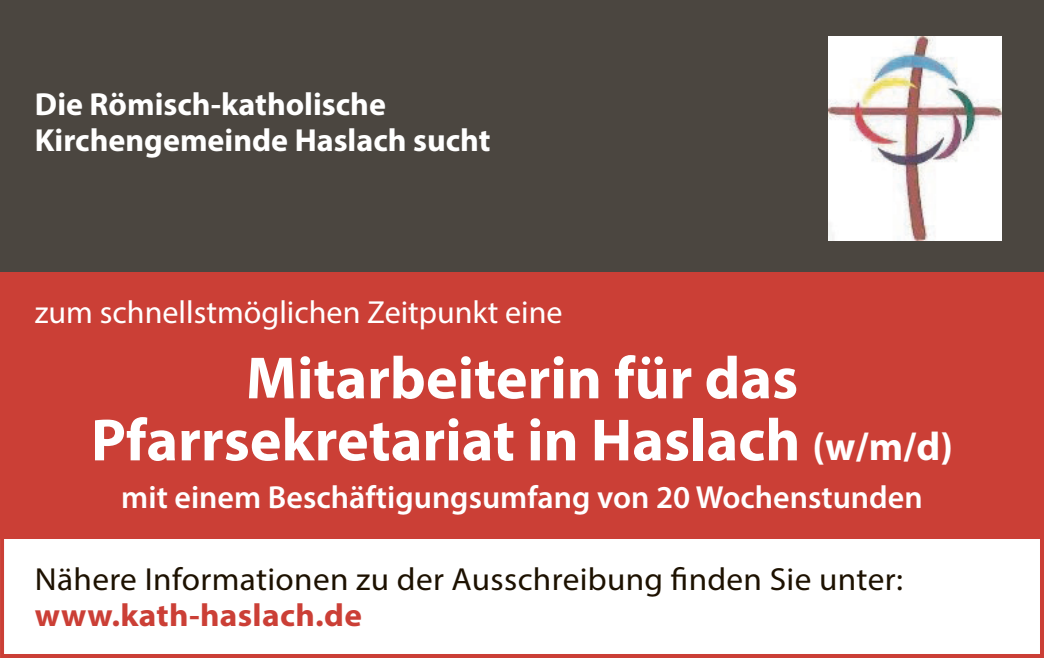
<style>
.page{position:relative;width:1044px;height:658px;background:#fff}
.page>*{position:absolute;margin:0;border:0;box-sizing:border-box;transform-origin:0 0}
.t1{font:700 60px/62px "Myriad Pro";color:#fff;text-align:center}
.t2{font:32px/36px "Myriad Pro";letter-spacing:.01em;color:#1d1100;scale:1.04 1}
.C{font:700 32px "Myriad Pro";color:#fff}
.t3{font:600 32px "Myriad Pro";color:#fff}
.C-2{font:32px "Myriad Pro";color:#fff}
.s1{font-size:40px}
.s2{font-weight:700;color:#cb3f36}
</style>
<div class="page">
<div style="left:0;top:0;width:1043px;height:405px;background:#4b4640"></div>
<div style="left:0;top:272px;width:1043px;height:266px;background:#cb3f36"></div>
<img style="left:828px;top:36px;width:173px;height:204px">
<div style="left:0;top:272px;width:1043px;height:386px;border:4px solid #cb3f36"></div>
<p class="C" style="left:35px;top:83px;width:352px">Die Römisch-katholische</p>
<p class="C" style="left:35px;top:119px;width:457px">Kirchengemeinde Haslach sucht</p>
<p class="C-2" style="left:35px;top:292px;width:529px">zum schnellstmöglichen Zeitpunkt eine</p>
<p class="t1" style="left:91px;top:345px;width:863px">Mitarbeiterin für das<br>Pfarrsekretariat in Haslach <span class="s1">(w/m/d)</span></p>
<p class="t3" style="left:121px;top:476px;width:802px">mit einem Beschäftigungsumfang von 20 Wochenstunden</p>
<p class="t2" style="left:35px;top:561px;width:836px">Nähere Informationen zu der Ausschreibung finden Sie unter: <span class="s2">www.kath-haslach.de</span></p>
</div>
